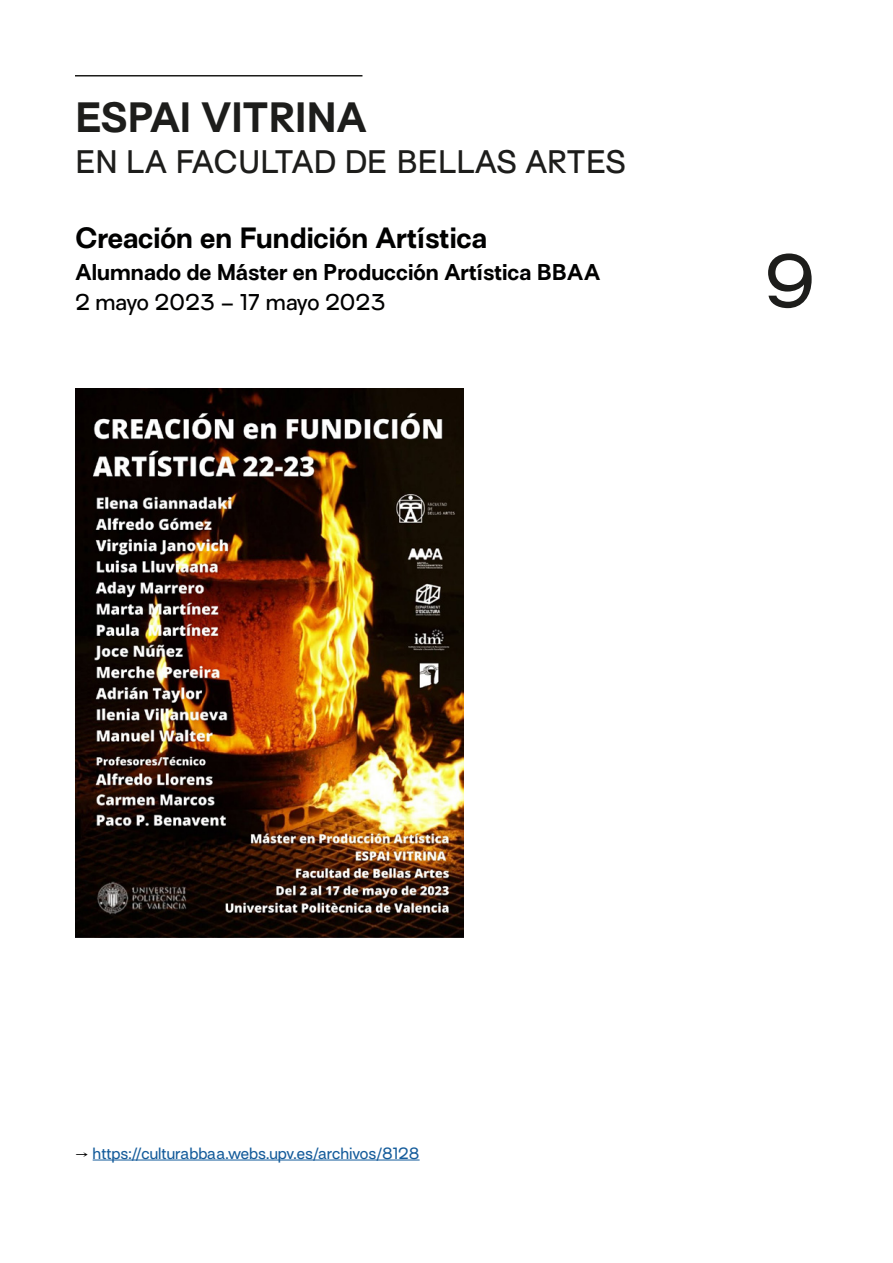
<style>
.page{position:relative;width:893px;height:1263px;background:#fff}
.page>*{position:absolute;margin:0;border:0;box-sizing:border-box;transform-origin:0 0}
.t1{font:500 69px "AT Surt";color:#1d1d1b}
.t2{font:700 39px "AT Surt";color:#1d1d1b}
.t3{font:500 30px "AT Surt";letter-spacing:-.03em;color:#1d1d1b}
.t4{font:700 27px "AT Surt";color:#010100}
.t5{font:700 21px "AT Surt";color:#010100}
.t6{font:500 21px "AT Surt";letter-spacing:-.015em;color:#010100}
.t7{font:15px "AT Surt";color:#155c9b}
.s1{color:#010100}
</style>
<div class="page">
<hr style="left:75px;top:75px;width:287px;height:2px;background:#1d1d1b">
<hr style="left:93px;top:1159px;width:327px;height:1px;background:#155c9b">
<img style="left:75px;top:388px;width:388px;height:549px">
<h2 class="t2" style="left:75px;top:93px;width:294px">ESPAI VITRINA</h2>
<h3 class="t3" style="left:75px;top:142px;width:552px">EN LA FACULTAD DE BELLAS ARTES</h3>
<h3 class="t4" style="left:75px;top:221px;width:414px">Creación en Fundición Artística</h3>
<h3 class="t5" style="left:75px;top:258px;width:527px">Alumnado de Máster en Producción Artística BBAA</h3>
<h3 class="t6" style="left:75px;top:288px;width:312px">2 mayo 2023 – 17 mayo 2023</h3>
<h1 class="t1" style="left:766px;top:237px;width:53px">9</h1>
<p class="t7" style="left:75px;top:1143px;width:346px"><span class="s1">→</span> https://culturabbaa.webs.upv.es/archivos/8128</p>
</div>
